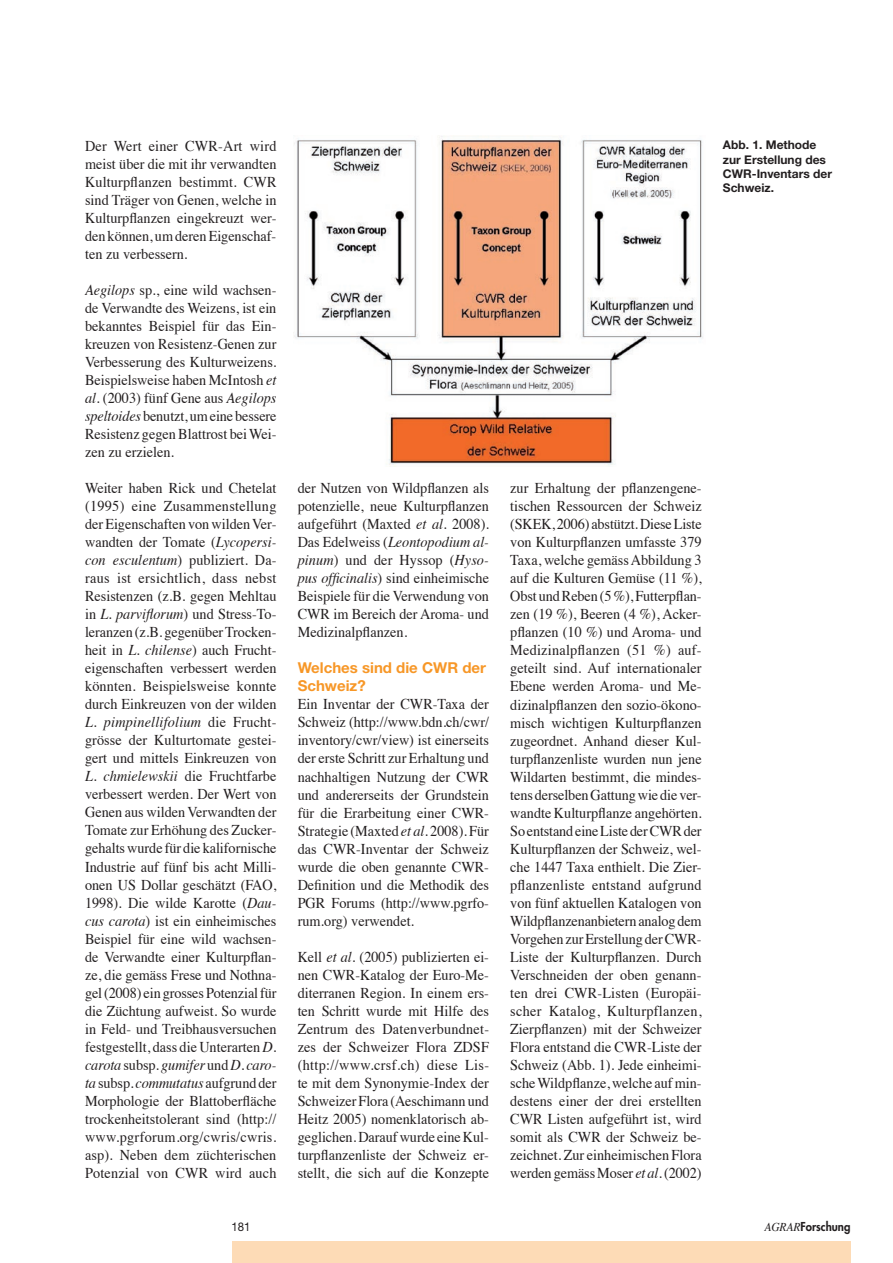
<style>
.page{position:relative;width:893px;height:1263px;background:#fff}
.page>*{position:absolute;margin:0;border:0;box-sizing:border-box;transform-origin:0 0}
.t1{font:15px/18px "Times";color:#231f20;text-align:justify;scale:.95 1}
.t2{font:700 15px/18px "Helvetica Neue";color:#f79727}
.t3{font:700 12px/14.4px "Helvetica Neue";color:#231f20}
.t4{font:800 12px "Futura";color:#231f20;scale:.95 1}
.t5{font:12px "Helvetica Neue";color:#231f20;scale:.95 1}
.s1{font-style:italic}
.s2{font-family:"Times";font-weight:400;font-style:italic}
</style>
<div class="page">
<div style="left:232px;top:1242px;width:618px;height:21px;background:#fddbb6"></div>
<img style="left:293px;top:136px;width:410px;height:330px">
<p class="t1" style="left:85px;top:136px;width:203px">Der Wert einer CWR-Art wird meist über die mit ihr verwandten Kulturpflanzen bestimmt. CWR sind Träger von Genen, welche in Kulturpflanzen eingekreuzt wer&shy;den können, um deren Eigenschaf&shy;ten zu verbessern.</p>
<p class="t1" style="left:85px;top:280px;width:203px"><span class="s1">Aegilops</span> sp., eine wild wachsen&shy;de Verwandte des Weizens, ist ein bekanntes Beispiel für das Ein&shy;kreuzen von Resistenz-Genen zur Verbesserung des Kulturweizens.<br>Beispielsweise haben McIntosh <span class="s1">et al.</span> (2003) fünf Gene aus <span class="s1">Aegilops speltoides</span> benutzt, um eine bessere Resistenz gegen Blattrost bei Wei&shy;zen zu erzielen.</p>
<p class="t1" style="left:85px;top:478px;width:203px">Weiter haben Rick und Chetelat (1995) eine Zusammenstellung der Eigenschaften von wilden Ver&shy;wandten der Tomate (<span class="s1">Lycopersi&shy;con esculentum</span>) publiziert. Da&shy;raus ist ersichtlich, dass nebst Resistenzen (z.B. gegen Mehltau in <span class="s1">L. parviflorum</span>) und Stress-To&shy;leranzen (z.B. gegenüber Trocken&shy;heit in <span class="s1">L. chilense</span>) auch Frucht&shy;eigenschaften verbessert werden könnten. Beispielsweise konnte durch Einkreuzen von der wilden <span class="s1">L. pimpinellifolium</span> die Frucht&shy;grösse der Kulturtomate gestei&shy;gert und mittels Einkreuzen von <span class="s1">L. chmielewskii</span> die Fruchtfarbe verbessert werden. Der Wert von Genen aus wilden Verwandten der Tomate zur Erhöhung des Zucker&shy;gehalts wurde für die kalifornische Industrie auf fünf bis acht Milli&shy;onen US Dollar geschätzt (FAO, 1998). Die wilde Karotte (<span class="s1">Dau&shy;cus carota</span>) ist ein einheimisches Beispiel für eine wild wachsen&shy;de Verwandte einer Kulturpflan&shy;ze, die gemäss Frese und Nothna&shy;gel (2008) ein grosses Potenzial für die Züchtung aufweist. So wurde in Feld- und Treibhausversuchen festgestellt, dass die Unterarten <span class="s1">D. carota</span> subsp. <span class="s1">gumifer</span> und <span class="s1">D. caro&shy;ta</span> subsp. <span class="s1">commutatus</span> aufgrund der Morphologie der Blattoberfläche trockenheitstolerant sind (http:// www.pgrforum.org/cwris/cwris. asp). Neben dem züchterischen Potenzial von CWR wird auch</p>
<p class="t1" style="left:298px;top:478px;width:203px">der Nutzen von Wildpflanzen als potenzielle, neue Kulturpflanzen aufgeführt (Maxted <span class="s1">et al.</span> 2008).<br>Das Edelweiss (<span class="s1">Leontopodium al&shy;pinum</span>) und der Hyssop (<span class="s1">Hyso&shy;pus officinalis</span>) sind einheimische Beispiele für die Verwendung von CWR im Bereich der Aroma- und Medizinalpflanzen.</p>
<p class="t2" style="left:298px;top:659px;width:190px">Welches sind die CWR der<br>Schweiz?</p>
<p class="t1" style="left:298px;top:694px;width:203px">Ein Inventar der CWR-Taxa der Schweiz (http://www.bdn.ch/cwr/ inventory/cwr/view) ist einerseits der erste Schritt zur Erhaltung und nachhaltigen Nutzung der CWR und andererseits der Grundstein für die Erarbeitung einer CWR-Strategie (Maxted <span class="s1">et al.</span> 2008). Für das CWR-Inventar der Schweiz wurde die oben genannte CWR-Definition und die Methodik des PGR Forums (http://www.pgrfo&shy;rum.org) verwendet.</p>
<p class="t1" style="left:298px;top:946px;width:203px">Kell <span class="s1">et al.</span> (2005) publizierten ei&shy;nen CWR-Katalog der Euro-Me&shy;diterranen Region. In einem ers&shy;ten Schritt wurde mit Hilfe des Zentrum des Datenverbundnet&shy;zes der Schweizer Flora ZDSF (http://www.crsf.ch) diese Lis&shy;te mit dem Synonymie-Index der Schweizer Flora (Aeschimann und Heitz 2005) nomenklatorisch ab&shy;geglichen. Darauf wurde eine Kul&shy;turpflanzenliste der Schweiz er&shy;stellt, die sich auf die Konzepte</p>
<p class="t3" style="left:723px;top:138px;width:111px">Abb. 1. Methode zur Erstellung des<br>CWR-Inventars der<br>Schweiz.</p>
<p class="t1" style="left:510px;top:478px;width:203px">zur Erhaltung der pflanzengene&shy;tischen Ressourcen der Schweiz (SKEK, 2006) abstützt. Diese Liste von Kulturpflanzen umfasste 379<br>Taxa, welche gemäss Abbildung 3 auf die Kulturen Gemüse (11 %), Obst und Reben (5%), Futterpflan&shy;zen (19 %), Beeren (4 %), Acker&shy;pflanzen (10 %) und Aroma- und Medizinalpflanzen (51 %) auf&shy;geteilt sind. Auf internationaler Ebene werden Aroma- und Me&shy;dizinalpflanzen den sozio-ökono&shy;misch wichtigen Kulturpflanzen zugeordnet. Anhand dieser Kul&shy;turpflanzenliste wurden nun jene Wildarten bestimmt, die mindes&shy;tens derselben Gattung wie die ver&shy;wandte Kulturpflanze angehörten.<br>So entstand eine Liste der CWR der Kulturpflanzen der Schweiz, wel&shy;che 1447 Taxa enthielt. Die Zier&shy;pflanzenliste entstand aufgrund von fünf aktuellen Katalogen von Wildpflanzenanbietern analog dem Vorgehen zur Erstellung der CWR-Liste der Kulturpflanzen. Durch Verschneiden der oben genann&shy;ten drei CWR-Listen (Europäi&shy;scher Katalog, Kulturpflanzen, Zierpflanzen) mit der Schweizer Flora entstand die CWR-Liste der Schweiz (Abb. 1). Jede einheimi&shy;sche Wildpflanze, welche auf min&shy;destens einer der drei erstellten CWR Listen aufgeführt ist, wird somit als CWR der Schweiz be&shy;zeichnet. Zur einheimischen Flora werden gemäss Moser <span class="s1">et al.</span> (2002)</p>
<p class="t5" style="left:232px;top:1220px;width:22px">181</p>
<p class="t4" style="left:764px;top:1219px;width:92px"><span class="s2">AGRAR</span>Forschung</p>
</div>
